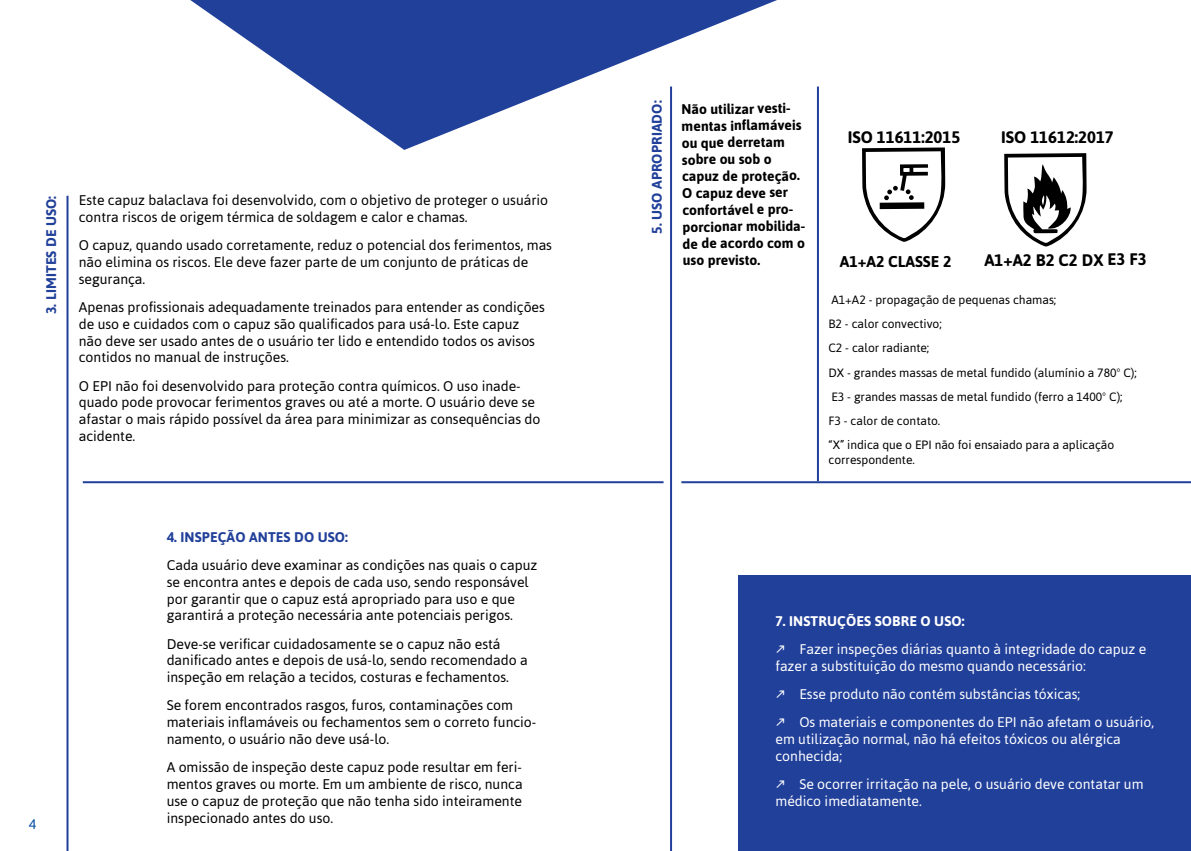
<style>
.page{position:relative;width:1191px;height:851px;background:#fff}
.page>*{position:absolute;margin:0;border:0;box-sizing:border-box;transform-origin:0 0}
.t1{font:700 16.6px "Asap";color:#000}
.t2{font:700 15.6px "Asap";color:#000}
.t3{font:14px/16.8px "Asap";color:#000}
.t4{font:14px/16.8px "Asap";color:#fff}
.t5{font:700 14px/16.8px "Asap";color:#000}
.t6{font:700 14px "Asap";letter-spacing:.01em;color:#21409a}
.t7{font:700 14px "Asap";letter-spacing:.01em;color:#fff}
.t8{font:14px "Asap";color:#034ea2}
.t9{font:12px/24.2px "Asap";color:#000}
</style>
<div class="page">
<div style="left:739px;top:575px;width:452px;height:275px;background:#21409a"></div>
<svg style="left:190px;top:0;width:587px;height:150px"></svg>
<hr style="left:66px;top:196px;width:2px;height:654px;background:#21409a">
<hr style="left:670px;top:86px;width:2px;height:764px;background:#21409a">
<hr style="left:83px;top:481px;width:580px;height:2px;background:#21409a">
<hr style="left:681px;top:481px;width:510px;height:2px;background:#21409a">
<svg style="left:862px;top:147px;width:83px;height:95px"></svg>
<svg style="left:1004px;top:153px;width:82px;height:93px"></svg>
<hr style="left:817px;top:86px;width:2px;height:395px;background:#21409a">
<p class="t6" style="left:41px;top:314px;width:120px;rotate:-90deg">3. LIMITES DE USO:</p>
<p class="t3" style="left:79px;top:192px;width:471px">Este capuz balaclava foi desenvolvido, com o objetivo de proteger o usuário contra riscos de origem térmica de soldagem e calor e chamas.</p>
<p class="t3" style="left:79px;top:237px;width:475px">O capuz, quando usado corretamente, reduz o potencial dos ferimentos, mas não elimina os riscos. Ele deve fazer parte de um conjunto de práticas de segurança.</p>
<p class="t3" style="left:79px;top:298px;width:467px">Apenas profissionais adequadamente treinados para entender as condições de uso e cuidados com o capuz são qualificados para usá-lo. Este capuz não deve ser usado antes de o usuário ter lido e entendido todos os avisos contidos no manual de instruções.</p>
<p class="t3" style="left:79px;top:377px;width:463px">O EPI não foi desenvolvido para proteção contra químicos. O uso inade&shy;quado pode provocar ferimentos graves ou até a morte. O usuário deve se afastar o mais rápido possível da área para minimizar as consequências do acidente.</p>
<p class="t8" style="left:29px;top:816px;width:9px">4</p>
<p class="t6" style="left:167px;top:527px;width:183px">4. INSPEÇÃO ANTES DO USO:</p>
<p class="t3" style="left:167px;top:556px;width:372px">Cada usuário deve examinar as condições nas quais o capuz se encontra antes e depois de cada uso, sendo responsável por garantir que o capuz está apropriado para uso e que garantirá a proteção necessária ante potenciais perigos.</p>
<p class="t3" style="left:167px;top:635px;width:362px">Deve-se verificar cuidadosamente se o capuz não está danificado antes e depois de usá-lo, sendo recomendado a inspeção em relação a tecidos, costuras e fechamentos.</p>
<p class="t3" style="left:167px;top:696px;width:371px">Se forem encontrados rasgos, furos, contaminações com materiais inflamáveis ou fechamentos sem o correto funcio&shy;namento, o usuário não deve usá-lo.</p>
<p class="t3" style="left:167px;top:758px;width:357px;text-align:justify">A omissão de inspeção deste capuz pode resultar em feri&shy;mentos graves ou morte. Em um ambiente de risco, nunca use o capuz de proteção que não tenha sido inteiramente inspecionado antes do uso.</p>
<p class="t6" style="left:647px;top:234px;width:135px;rotate:-90deg">5. USO APROPRIADO:</p>
<p class="t5" style="left:680px;top:101px;width:127px;rotate:-1deg">Não utilizar vesti&shy;mentas infl amáveis ou que derretam sobre ou sob o capuz de proteção.<br>O capuz deve ser confortável e pro&shy;porcionar mobilida&shy;de de acordo com o uso previsto.</p>
<p class="t1" style="left:847px;top:125px;width:114px">ISO 11611:2015</p>
<p class="t1" style="left:1001px;top:125px;width:114px">ISO 11612:2017</p>
<p class="t2" style="left:840px;top:250px;width:113px">A1+A2 CLASSE 2</p>
<p class="t1" style="left:984px;top:249px;width:164px;rotate:-1deg">A1+A2 B2 C2 DX E3 F3</p>
<p class="t9" style="left:828px;top:287px;width:310px">A1+A2 - propagação de pequenas chamas;<br>B2 - calor convectivo;<br>C2 - calor radiante;<br>DX - grandes massas de metal fundido (alumínio a 780º C); E3 - grandes massas de metal fundido (ferro a 1400º C);<br>F3 - calor de contato.<br>“X” indica que o EPI não foi ensaiado para a aplicação</p>
<p class="t9" style="left:828px;top:447px;width:88px">correspondente.</p>
<p class="t7" style="left:775px;top:610px;width:191px">7. INSTRUÇÕES SOBRE O USO:</p>
<p class="t4" style="left:775px;top:640px;width:372px;text-indent:24px">Fazer inspeções diárias quanto à integridade do capuz e fazer a substituição do mesmo quando necessário:</p>
<p class="t4" style="left:799px;top:679px;width:356px;line-height:28.2px">Esse produto não contém substâncias tóxicas;<br>Os materiais e componentes do EPI não afetam o usuário,</p>
<p class="t4" style="left:775px;top:730px;width:347px">em utilização normal, não há efeitos tóxicos ou alérgica conhecida;</p>
<p class="t4" style="left:775px;top:775px;width:369px;text-indent:24px">Se ocorrer irritação na pele, o usuário deve contatar um médico imediatamente.</p>
</div>
